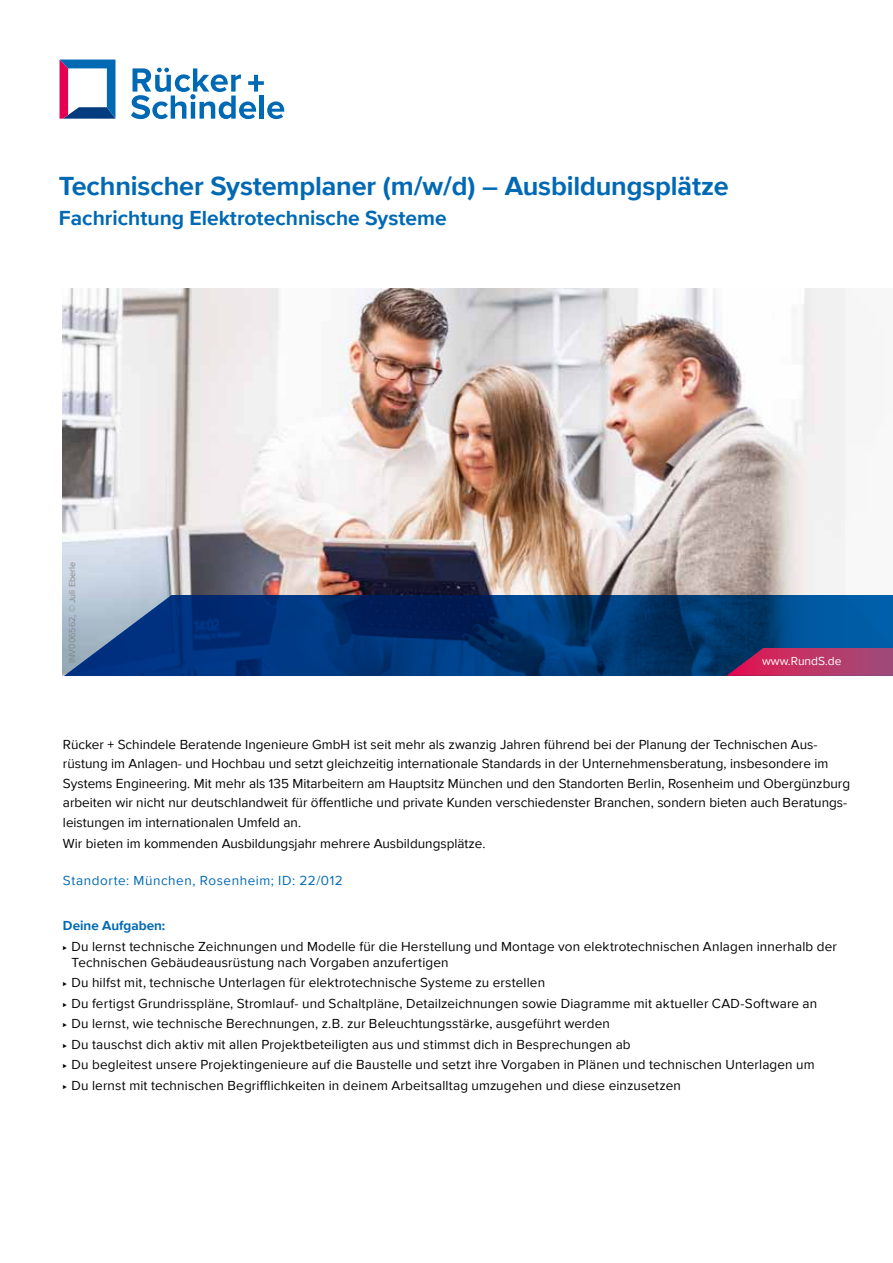
<style>
.page{position:relative;width:893px;height:1263px;background:#fff}
.page>*{position:absolute;margin:0;border:0;box-sizing:border-box;transform-origin:0 0}
.t1{font:700 27px "Proxima Nova";letter-spacing:-.005em;color:#0069b4}
.t2{font:700 21px "Proxima Nova";color:#0069b4}
.t3{font:13.5px/20.4px "Proxima Nova";letter-spacing:.01em;color:#000}
.t4{font:13.5px "Proxima Nova";letter-spacing:.04em;color:#0069b4}
.t5{font:12px "Proxima Nova";color:#fff}
.t6{font:9px "Proxima Nova";color:#878787}
.s1{font-weight:700;color:#0069b4}
.s2{font-size:6.75px}
</style>
<div class="page">
<img style="left:63px;top:288px;width:663px;height:387px">
<svg style="left:131px;top:68px;width:153px;height:51px"></svg>
<svg style="left:60px;top:60px;width:55px;height:59px"></svg>
<svg style="left:64px;top:596px;width:662px;height:80px;background:#0d3d7a"></svg>
<svg style="left:726px;top:288px;width:167px;height:388px"></svg>
<h1 class="t1" style="left:59px;top:166px;width:671px">Technischer Systemplaner (m/w/d) – Ausbildungsplätze</h1>
<h2 class="t2" style="left:59px;top:203px;width:389px">Fachrichtung Elektrotechnische Systeme</h2>
<p class="t6" style="left:65px;top:663px;width:103px;rotate:-90deg">INV006562, © Juli Eberle</p>
<p class="t5" style="left:762px;top:652px;width:81px">www.RundS.de</p>
<p class="t3" style="left:63px;top:734px;width:789px;line-height:19.5px">Rücker + Schindele Beratende Ingenieure GmbH ist seit mehr als zwanzig Jahren führend bei der Planung der Technischen Aus&shy;rüstung im Anlagen- und Hochbau und setzt gleichzeitig internationale Standards in der Unternehmensberatung, insbesondere im Systems Engineering. Mit mehr als 135 Mitarbeitern am Hauptsitz München und den Standorten Berlin, Rosenheim und Obergünzburg arbeiten wir nicht nur deutschlandweit für öffentliche und private Kunden verschiedenster Branchen, sondern bieten auch Beratungs&shy;leistungen im internationalen Umfeld an.</p>
<p class="t3" style="left:63px;top:832px;width:424px">Wir bieten im kommenden Ausbildungsjahr mehrere Ausbildungsplätze.</p>
<p class="t4" style="left:63px;top:870px;width:281px">Standorte: München, Rosenheim; ID: 22/012</p>
<p class="t3" style="left:63px;top:915px;width:775px"><span class="s1">Deine Aufgaben:<br></span><span class="s2">⊲</span> Du lernst technische Zeichnungen und Modelle für die Herstellung und Montage von elektrotechnischen Anlagen innerhalb der</p>
<p class="t3" style="left:63px;top:952px;width:756px;text-indent:9px">Technischen Gebäudeausrüstung nach Vorgaben anzufertigen<br><span class="s2">⊲</span> Du hilfst mit, technische Unterlagen für elektrotechnische Systeme zu erstellen<br><span class="s2">⊲</span> Du fertigst Grundrisspläne, Stromlauf- und Schaltpläne, Detailzeichnungen sowie Diagramme mit aktueller CAD-Software an <span class="s2">⊲</span> Du lernst, wie technische Berechnungen, z.B. zur Beleuchtungsstärke, ausgeführt werden<br><span class="s2">⊲</span> Du tauschst dich aktiv mit allen Projektbeteiligten aus und stimmst dich in Besprechungen ab<br><span class="s2">⊲</span> Du begleitest unsere Projektingenieure auf die Baustelle und setzt ihre Vorgaben in Plänen und technischen Unterlagen um <span class="s2">⊲</span> Du lernst mit technischen Begrifflichkeiten in deinem Arbeitsalltag umzugehen und diese einzusetzen</p>
</div>
